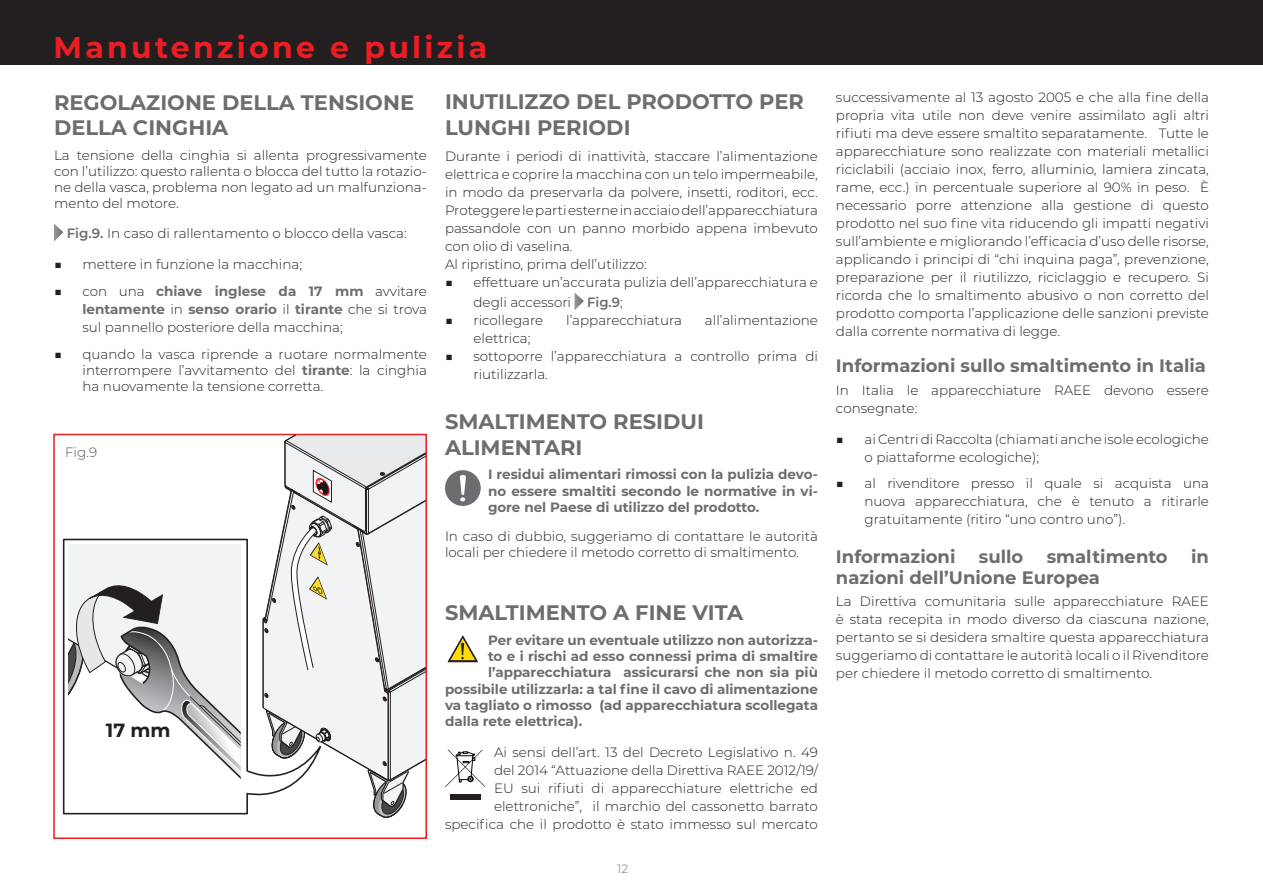
<style>
.page{position:relative;width:1263px;height:893px;background:#fff}
.page>*{position:absolute;margin:0;border:0;box-sizing:border-box;transform-origin:0 0}
.Titoli_rossi_seconda{font:700 30px "Montserrat";letter-spacing:.11em;color:#ee1d23}
.Sottotitolo_IT{font:700 21px/25.2px "Montserrat";color:#6c6d70}
.t1{font:700 19.05px "Montserrat";color:#231f20}
.Sottotitolo_-_piccol{font:700 18px "Montserrat";color:#6c6d70}
.Testo_corrente_9_pt{font:300 13.5px/18px "Montserrat";color:#231f20;text-align:justify}
.Testo_corrente_9_pt-2{font:700 13.5px/16.2px "Montserrat";color:#6c6d70;text-align:justify}
.t2{font:300 13.5px "Montserrat";color:#57585a}
.t3{font:300 12px "Montserrat";color:#6c6d70}
.s1{font-weight:600;color:#6c6d70}
.s2{font-weight:700;color:#6c6d70}
</style>
<div class="page">
<div style="left:0;top:0;width:1263px;height:65px;background:#231f20"></div>
<svg style="left:62px;top:538px;width:201px;height:277px"></svg>
<svg style="left:263px;top:437px;width:161px;height:381px"></svg>
<div style="left:53px;top:434px;width:374px;height:405px;border:2px solid #ee1d23"></div>
<svg style="left:574px;top:292px;width:10px;height:18px"></svg>
<div style="left:445px;top:470px;width:36px;height:36px;background:#6c6d70;border-radius:50%"></div>
<svg style="left:459px;top:475px;width:7px;height:26px"></svg>
<svg style="left:448px;top:636px;width:30px;height:26px"></svg>
<svg style="left:445px;top:750px;width:40px;height:37px"></svg>
<div style="left:450px;top:794px;width:30px;height:5px;background:#231f20"></div>
<svg style="left:54px;top:224px;width:9px;height:17px"></svg>
<p class="Titoli_rossi_seconda" style="left:53px;top:26px;width:435px">Manutenzione e pulizia</p>
<p class="Sottotitolo_IT" style="left:54px;top:89px;width:362px">REGOLAZIONE DELLA TENSIONE<br>DELLA CINGHIA</p>
<p class="Testo_corrente_9_pt" style="left:54px;top:146px;width:374px;line-height:16.2px">La tensione della cinghia si allenta progressivamente con l’utilizzo: questo rallenta o blocca del tutto la rotazio&shy;ne della vasca, problema non legato ad un malfunziona&shy;mento del motore.</p>
<p class="Testo_corrente_9_pt" style="left:67px;top:224px;width:341px"><span class="s1">Fig.9.</span> In caso di rallentamento o blocco della vasca:</p>
<p class="Testo_corrente_9_pt" style="left:54px;top:255px;width:250px">■ mettere in funzione la macchina;</p>
<p class="Testo_corrente_9_pt" style="left:82px;top:281px;width:346px;text-indent:-28px">■ con una <span class="s2">chiave inglese da 17 mm</span> avvitare <span class="s2">lentamente</span> in <span class="s2">senso orario</span> il <span class="s2">tirante</span> che si trova sul pannello posteriore della macchina;</p>
<p class="Testo_corrente_9_pt" style="left:82px;top:346px;width:346px;line-height:16.2px;text-indent:-28px">■ quando la vasca riprende a ruotare normalmente interrompere l’avvitamento del <span class="s2">tirante</span>: la cinghia ha nuovamente la tensione corretta.</p>
<p class="Sottotitolo_IT" style="left:445px;top:88px;width:360px">INUTILIZZO DEL PRODOTTO PER<br>LUNGHI PERIODI</p>
<p class="Testo_corrente_9_pt" style="left:445px;top:147px;width:374px">Durante i periodi di inattività, staccare l’alimentazione elettrica e coprire la macchina con un telo impermeabile, in modo da preservarla da polvere, insetti, roditori, ecc.<br>Proteggere le parti esterne in acciaio dell’apparecchiatura passandole con un panno morbido appena imbevuto con olio di vaselina.</p>
<p class="Testo_corrente_9_pt" style="left:445px;top:255px;width:203px">Al ripristino, prima dell’utilizzo:</p>
<p class="Testo_corrente_9_pt" style="left:473px;top:272px;width:346px;line-height:19.5px;text-indent:-28px">■ effettuare un’accurata pulizia dell’apparecchiatura e degli accessori <span class="s1">Fig.9</span>;</p>
<p class="Testo_corrente_9_pt" style="left:445px;top:310px;width:100px">■ ricollegare</p>
<p class="Testo_corrente_9_pt" style="left:566px;top:310px;width:117px">l’apparecchiatura</p>
<p class="Testo_corrente_9_pt" style="left:705px;top:310px;width:115px">all’alimentazione</p>
<p class="Testo_corrente_9_pt" style="left:473px;top:328px;width:58px">elettrica;</p>
<p class="Testo_corrente_9_pt" style="left:473px;top:346px;width:346px;text-indent:-28px">■ sottoporre l’apparecchiatura a controllo prima di riutilizzarla.</p>
<p class="Sottotitolo_IT" style="left:445px;top:408px;width:260px">SMALTIMENTO RESIDUI<br>ALIMENTARI</p>
<p class="Testo_corrente_9_pt-2" style="left:488px;top:466px;width:331px">I residui alimentari rimossi con la pulizia devo&shy;no essere smaltiti secondo le normative in vi&shy;gore nel Paese di utilizzo del prodotto.</p>
<p class="Testo_corrente_9_pt" style="left:445px;top:527px;width:374px;line-height:16.2px">In caso di dubbio, suggeriamo di contattare le autorità locali per chiedere il metodo corretto di smaltimento.</p>
<p class="t2" style="left:65px;top:443px;width:33px">Fig.9</p>
<p class="t1" style="left:106px;top:717px;width:66px">17 mm</p>
<p class="Sottotitolo_IT" style="left:445px;top:599px;width:300px">SMALTIMENTO A FINE VITA</p>
<p class="Testo_corrente_9_pt-2" style="left:488px;top:631px;width:331px">Per evitare un eventuale utilizzo non autorizza-</p>
<p class="Testo_corrente_9_pt-2" style="left:488px;top:648px;width:331px">to e i rischi ad esso connessi prima di smaltire</p>
<p class="Testo_corrente_9_pt-2" style="left:488px;top:664px;width:331px">l’apparecchiatura assicurarsi che non sia più</p>
<p class="Testo_corrente_9_pt-2" style="left:445px;top:680px;width:374px">possibile utilizzarla: a tal fine il cavo di alimentazione</p>
<p class="Testo_corrente_9_pt-2" style="left:445px;top:696px;width:374px">va tagliato o rimosso (ad apparecchiatura scollegata</p>
<p class="Testo_corrente_9_pt-2" style="left:445px;top:712px;width:139px">dalla rete elettrica).</p>
<p class="Testo_corrente_9_pt" style="left:445px;top:743px;width:374px;text-align:right">Ai sensi dell’art. 13 del Decreto Legislativo n. 49<br>del 2014 “Attuazione della Direttiva RAEE 2012/19/<br>EU sui rifiuti di apparecchiature elettriche ed elettroniche”, il marchio del cassonetto barrato specifica che il prodotto è stato immesso sul mercato</p>
<p class="t3" style="left:617px;top:860px;width:12px">12</p>
<p class="Testo_corrente_9_pt" style="left:836px;top:88px;width:374px">successivamente al 13 agosto 2005 e che alla fine della propria vita utile non deve venire assimilato agli altri rifiuti ma deve essere smaltito separatamente. Tutte le apparecchiature sono realizzate con materiali metallici riciclabili (acciaio inox, ferro, alluminio, lamiera zincata, rame, ecc.) in percentuale superiore al 90% in peso. È necessario porre attenzione alla gestione di questo prodotto nel suo fine vita riducendo gli impatti negativi sull’ambiente e migliorando l’efficacia d’uso delle risorse, applicando i principi di “chi inquina paga”, prevenzione, preparazione per il riutilizzo, riciclaggio e recupero. Si ricorda che lo smaltimento abusivo o non corretto del prodotto comporta l’applicazione delle sanzioni previste dalla corrente normativa di legge.</p>
<p class="Sottotitolo_-_piccol" style="left:836px;top:353px;width:372px">Informazioni sullo smaltimento in Italia</p>
<p class="Testo_corrente_9_pt" style="left:836px;top:380px;width:374px">In Italia le apparecchiature RAEE devono essere consegnate:</p>
<p class="Testo_corrente_9_pt" style="left:864px;top:429px;width:346px;text-indent:-28px">■ ai Centri di Raccolta (chiamati anche isole ecologiche o piattaforme ecologiche);</p>
<p class="Testo_corrente_9_pt" style="left:864px;top:474px;width:346px;text-indent:-28px">■ al rivenditore presso il quale si acquista una nuova apparecchiatura, che è tenuto a ritirarle gratuitamente (ritiro “uno contro uno”).</p>
<p class="Sottotitolo_-_piccol" style="left:836px;top:543px;width:121px">Informazioni</p>
<p class="Sottotitolo_-_piccol" style="left:979px;top:543px;width:46px">sullo</p>
<p class="Sottotitolo_-_piccol" style="left:1047px;top:543px;width:123px">smaltimento</p>
<p class="Sottotitolo_-_piccol" style="left:1191px;top:543px;width:19px">in</p>
<p class="Sottotitolo_-_piccol" style="left:836px;top:565px;width:266px">nazioni dell’Unione Europea</p>
<p class="Testo_corrente_9_pt" style="left:836px;top:592px;width:374px">La Direttiva comunitaria sulle apparecchiature RAEE è stata recepita in modo diverso da ciascuna nazione, pertanto se si desidera smaltire questa apparecchiatura suggeriamo di contattare le autorità locali o il Rivenditore per chiedere il metodo corretto di smaltimento.</p>
</div>
